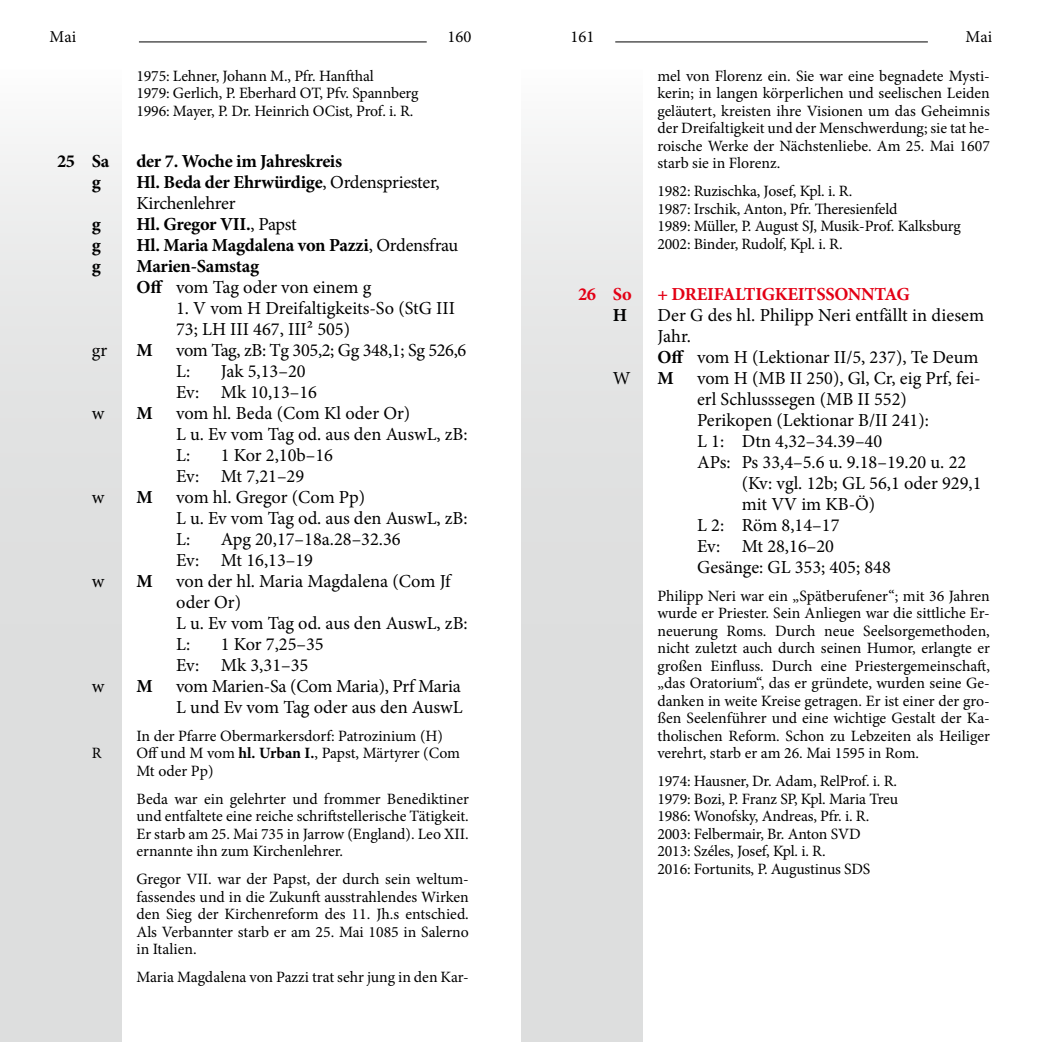
<style>
.page{position:relative;width:1042px;height:1042px;background:#fff}
.page>*{position:absolute;margin:0;border:0;box-sizing:border-box;transform-origin:0 0}
.t1{font:18.38px/21px "Minion Pro";color:#000}
.t2{font:700 18.38px "Minion Pro";letter-spacing:-.015em;color:#000}
.t3{font:18.38px/21px "Minion Pro";letter-spacing:-.02em;color:#000}
.t4{font:700 18.38px "Minion Pro";letter-spacing:-.015em;color:#e30015}
.t5{font:16.62px "Minion Pro";color:#000}
.t6{font:15.75px/17.5px "Minion Pro";letter-spacing:-.01em;color:#000;text-align:justify}
.s1{font-weight:700}
.s2{font-weight:400}
</style>
<div class="page">
<div style="left:0;top:69px;width:122px;height:973px;background:linear-gradient(to bottom,#f0f0f0,#d6d8d8)"></div>
<div style="left:521px;top:69px;width:121px;height:973px;background:linear-gradient(to bottom,#f0f0f0,#d6d8d8)"></div>
<hr style="left:139px;top:41px;width:288px;height:1px;background:#000">
<hr style="left:615px;top:41px;width:313px;height:1px;background:#000">
<p class="t5" style="left:50px;top:25px;width:28px">Mai</p>
<p class="t5" style="left:447px;top:25px;width:25px">160</p>
<p class="t5" style="left:570px;top:25px;width:25px">161</p>
<p class="t5" style="left:965px;top:25px;width:28px">Mai</p>
<p class="t6" style="left:657px;top:67px;width:334px">mel von Florenz ein. Sie war eine begnadete Mysti&shy;kerin; in langen körperlichen und seelischen Leiden geläutert, kreisten ihre Visionen um das Geheimnis der Dreifaltigkeit und der Menschwerdung; sie tat he&shy;roische Werke der Nächstenliebe. Am 25. Mai 1607 starb sie in Florenz.</p>
<p class="t6" style="left:657px;top:183px;width:305px;text-align:left">1982: Ruzischka, Josef, Kpl. i. R.<br>1987: Irschik, Anton, Pfr. Theresienfeld<br>1989: Müller, P. August SJ, Musik-Prof. Kalksburg 2002: Binder, Rudolf, Kpl. i. R.</p>
<p class="t4" style="left:578px;top:281px;width:55px">26 So</p>
<p class="t4" style="left:657px;top:281px;width:254px">+ DREIFALTIGKEITSSONNTAG</p>
<p class="t2" style="left:613px;top:302px;width:16px">H</p>
<p class="t1" style="left:657px;top:304px;width:328px">Der G des hl. Philipp Neri entfällt in diesem<br>Jahr.<br><span class="s1">Off</span> vom H (Lektionar II/5, 237), Te Deum</p>
<p class="t1" style="left:613px;top:367px;width:19px">W</p>
<p class="t2" style="left:657px;top:365px;width:18px">M</p>
<p class="t1" style="left:697px;top:367px;width:285px">vom H (MB II 250), Gl, Cr, eig Prf, fei-</p>
<p class="t1" style="left:697px;top:388px;width:211px">erl Schlusssegen (MB II 552)</p>
<p class="t1" style="left:697px;top:409px;width:233px">Perikopen (Lektionar B/II 241):</p>
<p class="t1" style="left:697px;top:430px;width:187px">L 1: Dtn 4,32–34.39–40</p>
<p class="t1" style="left:697px;top:451px;width:271px">APs: Ps 33,4–5.6 u. 9.18–19.20 u. 22</p>
<p class="t1" style="left:742px;top:472px;width:241px">(Kv: vgl. 12b; GL 56,1 oder 929,1</p>
<p class="t1" style="left:742px;top:493px;width:135px">mit VV im KB-Ö)</p>
<p class="t1" style="left:697px;top:514px;width:144px">L 2: Röm 8,14–17</p>
<p class="t1" style="left:697px;top:535px;width:138px">Ev: Mt 28,16–20</p>
<p class="t1" style="left:697px;top:556px;width:195px">Gesänge: GL 353; 405; 848</p>
<p class="t6" style="left:657px;top:587px;width:334px">Philipp Neri war ein „Spätberufener“; mit 36 Jahren wurde er Priester. Sein Anliegen war die sittliche Er&shy;neuerung Roms. Durch neue Seelsorgemethoden, nicht zuletzt auch durch seinen Humor, erlangte er großen Einfluss. Durch eine Priestergemeinschaft, „das Oratorium“, das er gründete, wurden seine Ge&shy;danken in weite Kreise getragen. Er ist einer der gro&shy;ßen Seelenführer und eine wichtige Gestalt der Ka&shy;tholischen Reform. Schon zu Lebzeiten als Heiliger verehrt, starb er am 26. Mai 1595 in Rom.</p>
<p class="t6" style="left:657px;top:772px;width:242px;text-align:left">1974: Hausner, Dr. Adam, RelProf. i. R.<br>1979: Bozi, P. Franz SP, Kpl. Maria Treu 1986: Wonofsky, Andreas, Pfr. i. R.<br>2003: Felbermair, Br. Anton SVD<br>2013: Széles, Josef, Kpl. i. R.<br>2016: Fortunits, P. Augustinus SDS</p>
<p class="t6" style="left:136px;top:67px;width:284px;text-align:left">1975: Lehner, Johann M., Pfr. Hanfthal<br>1979: Gerlich, P. Eberhard OT, Pfv. Spannberg<br>1996: Mayer, P. Dr. Heinrich OCist, Prof. i. R.</p>
<p class="t2" style="left:57px;top:148px;width:54px">25 Sa</p>
<p class="t2" style="left:136px;top:148px;width:207px">der 7. Woche im Jahreskreis</p>
<p class="t2" style="left:92px;top:169px;width:11px">g</p>
<p class="t1" style="left:136px;top:171px;width:305px"><span class="s1">Hl. Beda der Ehrwürdige</span>, Ordenspriester,<br>Kirchenlehrer</p>
<p class="t2" style="left:92px;top:211px;width:11px">g</p>
<p class="t2" style="left:136px;top:211px;width:162px">Hl. Gregor VII.<span class="s2">, Papst</span></p>
<p class="t2" style="left:92px;top:232px;width:11px">g</p>
<p class="t2" style="left:136px;top:232px;width:323px">Hl. Maria Magdalena von Pazzi<span class="s2">, Ordensfrau</span></p>
<p class="t2" style="left:92px;top:253px;width:11px">g</p>
<p class="t1" style="left:136px;top:255px;width:236px"><span class="s1">Marien-Samstag<br>Off</span> vom Tag oder von einem g</p>
<p class="t1" style="left:176px;top:297px;width:280px">1. V vom H Dreifaltigkeits-So (StG III<br>73; LH III 467, III² 505)</p>
<p class="t1" style="left:92px;top:339px;width:17px">gr</p>
<p class="t2" style="left:136px;top:337px;width:18px">M</p>
<p class="t3" style="left:176px;top:339px;width:292px">vom Tag, zB: Tg 305,2; Gg 348,1; Sg 526,6<br>L:</p>
<p class="t1" style="left:176px;top:360px;width:142px;text-indent:45px">Jak 5,13–20<br>Ev: Mk 10,13–16</p>
<p class="t1" style="left:92px;top:402px;width:14px">w</p>
<p class="t2" style="left:136px;top:400px;width:18px">M</p>
<p class="t1" style="left:176px;top:402px;width:293px">vom hl. Beda (Com Kl oder Or)<br>L u. Ev vom Tag od. aus den AuswL, zB:<br>L:</p>
<p class="t1" style="left:176px;top:444px;width:158px;text-indent:45px">1 Kor 2,10b–16<br>Ev: Mt 7,21–29</p>
<p class="t1" style="left:92px;top:486px;width:14px">w</p>
<p class="t2" style="left:136px;top:484px;width:18px">M</p>
<p class="t1" style="left:176px;top:486px;width:293px">vom hl. Gregor (Com Pp)<br>L u. Ev vom Tag od. aus den AuswL, zB:<br>L:</p>
<p class="t1" style="left:176px;top:528px;width:226px;text-indent:45px">Apg 20,17–18a.28–32.36<br>Ev: Mt 16,13–19</p>
<p class="t1" style="left:92px;top:570px;width:14px">w</p>
<p class="t2" style="left:136px;top:568px;width:18px">M</p>
<p class="t1" style="left:176px;top:570px;width:293px">von der hl. Maria Magdalena (Com Jf oder Or)<br>L u. Ev vom Tag od. aus den AuswL, zB:<br>L:</p>
<p class="t1" style="left:176px;top:633px;width:149px;text-indent:45px">1 Kor 7,25–35<br>Ev: Mk 3,31–35</p>
<p class="t1" style="left:92px;top:675px;width:14px">w</p>
<p class="t2" style="left:136px;top:673px;width:18px">M</p>
<p class="t1" style="left:176px;top:675px;width:288px">vom Marien-Sa (Com Maria), Prf Maria<br>L und Ev vom Tag oder aus den AuswL</p>
<p class="t6" style="left:136px;top:727px;width:308px">In der Pfarre Obermarkersdorf: Patrozinium (H)</p>
<p class="t6" style="left:92px;top:744px;width:11px">R</p>
<p class="t6" style="left:136px;top:744px;width:325px">Off und M vom <span class="s1">hl. Urban I.</span>, Papst, Märtyrer (Com<br>Mt oder Pp)</p>
<p class="t6" style="left:136px;top:790px;width:334px">Beda war ein gelehrter und frommer Benediktiner und entfaltete eine reiche schriftstellerische Tätigkeit.<br>Er starb am 25. Mai 735 in Jarrow (England). Leo XII. ernannte ihn zum Kirchenlehrer.</p>
<p class="t6" style="left:136px;top:870px;width:334px">Gregor VII. war der Papst, der durch sein weltum&shy;fassendes und in die Zukunft ausstrahlendes Wirken den Sieg der Kirchenreform des 11. Jh.s entschied.<br>Als Verbannter starb er am 25. Mai 1085 in Salerno in Italien.</p>
<p class="t6" style="left:136px;top:968px;width:334px">Maria Magdalena von Pazzi trat sehr jung in den Kar-</p>
</div>
